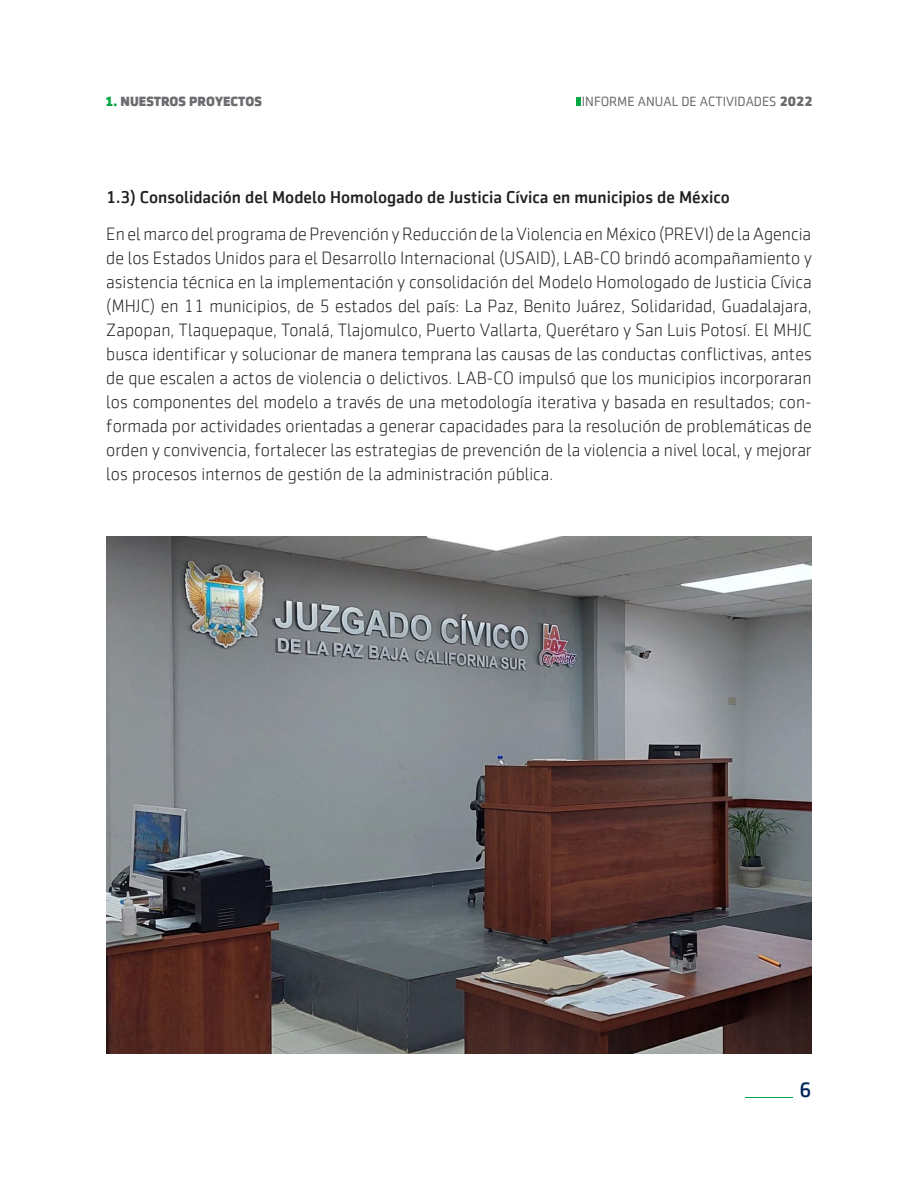
<style>
.page{position:relative;width:918px;height:1188px;background:#fff}
.page>*{position:absolute;margin:0;border:0;box-sizing:border-box;transform-origin:0 0}
.t1{font:500 21px "Sentico Sans DT";color:#002759}
.t2{font:300 18px/24px "Sentico Sans DT";color:#231f20;text-align:justify}
.TOC_Heading{font:500 17.25px "Sentico Sans DT";color:#231f20}
.t3{font:13.5px "Sentico Sans DT";color:#6c6d70}
.t4{font:800 13.5px "Sentico Sans DT";color:#6c6d70}
.s1{color:#05a645}
.s2{font-weight:800}
</style>
<div class="page">
<svg style="left:576px;top:97px;width:4px;height:9px"></svg>
<img style="left:106px;top:536px;width:706px;height:518px">
<hr style="left:745px;top:1097px;width:48px;height:1px;background:#05a645">
<p class="t4" style="left:105px;top:93px;width:158px"><span class="s1">1.</span> NUESTROS PROYECTOS</p>
<p class="t3" style="left:582px;top:94px;width:232px">INFORME ANUAL DE ACTIVIDADES <span class="s2">2022</span></p>
<p class="TOC_Heading" style="left:106px;top:187px;width:625px">1.3) Consolidación del Modelo Homologado de Justicia Cívica en municipios de México</p>
<p class="t2" style="left:106px;top:222px;width:707px">En el marco del programa de Prevención y Reducción de la Violencia en México (PREVI) de la Agencia de los Estados Unidos para el Desarrollo Internacional (USAID), LAB-CO brindó acompañamiento y asistencia técnica en la implementación y consolidación del Modelo Homologado de Justicia Cívica (MHJC) en 11 municipios, de 5 estados del país: La Paz, Benito Juárez, Solidaridad, Guadalajara, Zapopan, Tlaquepaque, Tonalá, Tlajomulco, Puerto Vallarta, Querétaro y San Luis Potosí. El MHJC busca identificar y solucionar de manera temprana las causas de las conductas conflictivas, antes de que escalen a actos de violencia o delictivos. LAB-CO impulsó que los municipios incorporaran los componentes del modelo a través de una metodología iterativa y basada en resultados; con&shy;formada por actividades orientadas a generar capacidades para la resolución de problemáticas de orden y convivencia, fortalecer las estrategias de prevención de la violencia a nivel local, y mejorar los procesos internos de gestión de la administración pública.</p>
<p class="t1" style="left:800px;top:1078px;width:14px">6</p>
</div>
